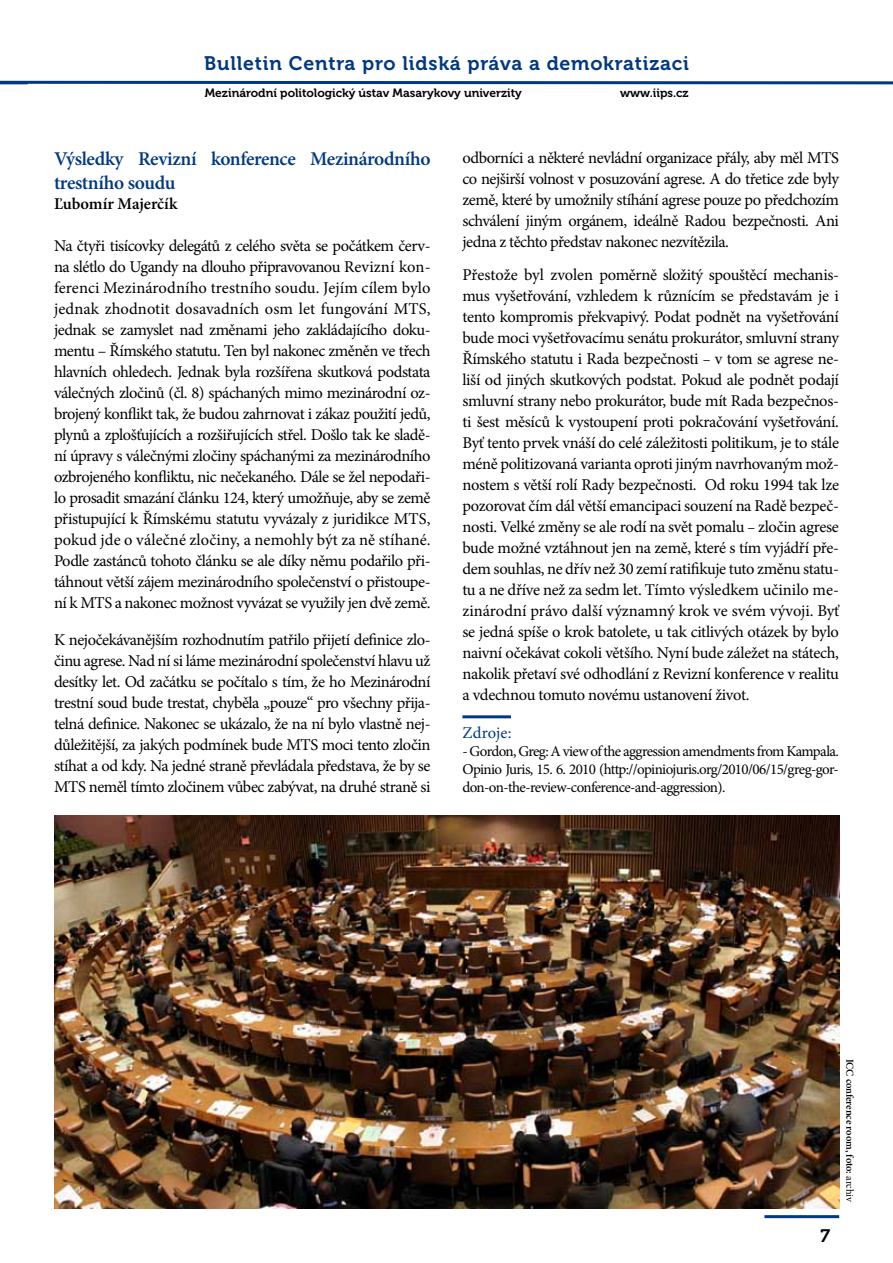
<style>
.page{position:relative;width:893px;height:1263px;background:#fff}
.page>*{position:absolute;margin:0;border:0;box-sizing:border-box;transform-origin:0 0}
.t1{font:600 19.5px/23.4px "Minion Pro";letter-spacing:-.02em;color:#003882}
.t2{font:19.5px "Museo 700";letter-spacing:.04em;color:#003882}
.t3{font:18px "Museo 700";color:#000}
.t4{font:16.5px/21px "Minion Pro";letter-spacing:-.03em;color:#000;text-align:justify}
.t5{font:600 16.5px "Minion Pro";letter-spacing:-.005em;color:#000}
.t6{font:16.5px "Minion Pro";letter-spacing:.01em;color:#003882}
.t7{font:15px/18px "Minion Pro";letter-spacing:-.04em;color:#000;text-align:justify}
.t8{font:12px "Museo 700";color:#000}
.t9{font:600 10.5px "Minion Pro";letter-spacing:-.015em;color:#000}
.s1{font-size:15px}
.s2{font-weight:400}
</style>
<div class="page">
<svg style="left:0;top:80px;width:893px;height:5px"></svg>
<hr style="left:764px;top:1215px;width:75px;height:3px;background:#003882">
<hr style="left:462px;top:715px;width:49px;height:3px;background:#003882">
<img style="left:54px;top:815px;width:785px;height:394px">
<p class="t2" style="left:204px;top:52px;width:486px">Bulletin Centra pro lidská práva a demokratizaci</p>
<p class="t8" style="left:205px;top:87px;width:318px">Mezinárodní politologický ústav Masarykovy univerzity</p>
<p class="t8" style="left:620px;top:87px;width:70px">www.iips.cz</p>
<p class="t1" style="left:54px;top:147px;width:378px">Výsledky Revizní konference Mezinárodního trestního soudu</p>
<p class="t5" style="left:54px;top:192px;width:125px">Ľubomír Majerčík</p>
<p class="t4" style="left:54px;top:235px;width:378px">Na čtyři tisícovky delegátů z celého světa se počátkem červ&shy;na slétlo do Ugandy na dlouho připravovanou Revizní kon&shy;ferenci Mezinárodního trestního soudu. Jejím cílem bylo jednak zhodnotit dosavadních osm let fungování MTS, jednak se zamyslet nad změnami jeho zakládajícího doku&shy;mentu – Římského statutu. Ten byl nakonec změněn ve třech hlavních ohledech. Jednak byla rozšířena skutková podstata válečných zločinů (čl. 8) spáchaných mimo mezinárodní oz&shy;brojený konflikt tak, že budou zahrnovat i zákaz použití jedů, plynů a zplošťujících a rozšiřujících střel. Došlo tak ke sladě&shy;ní úpravy s válečnými zločiny spáchanými za mezinárodního ozbrojeného konfliktu, nic nečekaného. Dále se žel nepodaři&shy;lo prosadit smazání článku 124, který umožňuje, aby se země přistupující k Římskému statutu vyvázaly z juridikce MTS, pokud jde o válečné zločiny, a nemohly být za ně stíhané.<br>Podle zastánců tohoto článku se ale díky němu podařilo při&shy;táhnout větší zájem mezinárodního společenství o přistoupe&shy;ní k MTS a nakonec možnost vyvázat se využily jen dvě země.</p>
<p class="t4" style="left:54px;top:630px;width:378px">K nejočekávanějším rozhodnutím patřilo přijetí definice zlo&shy;činu agrese. Nad ní si láme mezinárodní společenství hlavu už desítky let. Od začátku se počítalo s tím, že ho Mezinárodní trestní soud bude trestat, chyběla „pouze“ pro všechny přija&shy;telná definice. Nakonec se ukázalo, že na ní bylo vlastně nej&shy;důležitější, za jakých podmínek bude MTS moci tento zločin stíhat a od kdy. Na jedné straně převládala představa, že by se MTS neměl tímto zločinem vůbec zabývat, na druhé straně si</p>
<p class="t4" style="left:462px;top:148px;width:378px">odborníci a některé nevládní organizace přály, aby měl MTS co nejširší volnost v posuzování agrese. A do třetice zde byly země, které by umožnily stíhání agrese pouze po předchozím schválení jiným orgánem, ideálně Radou bezpečnosti. Ani jedna z těchto představ nakonec nezvítězila.</p>
<p class="t4" style="left:462px;top:265px;width:378px">Přestože byl zvolen poměrně složitý spouštěcí mechanis&shy;mus vyšetřování, vzhledem k různícím se představám je i tento kompromis překvapivý. Podat podnět na vyšetřování bude moci vyšetřovacímu senátu prokurátor, smluvní strany Římského statutu i Rada bezpečnosti <span class="s1">–</span> v tom se agrese ne&shy;liší od jiných skutkových podstat. Pokud ale podnět podají smluvní strany nebo prokurátor, bude mít Rada bezpečnos&shy;ti šest měsíců k vystoupení proti pokračování vyšetřování.<br>Byť tento prvek vnáší do celé záležitosti politikum, je to stále méně politizovaná varianta oproti jiným navrhovaným mož&shy;nostem s větší rolí Rady bezpečnosti. Od roku 1994 tak lze pozorovat čím dál větší emancipaci souzení na Radě bezpeč&shy;nosti. Velké změny se ale rodí na svět pomalu <span class="s1">–</span> zločin agrese bude možné vztáhnout jen na země, které s tím vyjádří pře&shy;dem souhlas, ne dřív než 30 zemí ratifikuje tuto změnu statu&shy;tu a ne dříve než za sedm let. Tímto výsledkem učinilo me&shy;zinárodní právo další významný krok ve svém vývoji. Byť se jedná spíše o krok batolete, u tak citlivých otázek by bylo naivní očekávat cokoli většího. Nyní bude záležet na státech, nakolik přetaví své odhodlání z Revizní konference v realitu a vdechnou tomuto novému ustanovení život.</p>
<p class="t6" style="left:462px;top:722px;width:51px">Zdroje:</p>
<p class="t7" style="left:462px;top:742px;width:378px">- Gordon, Greg: A view of the aggression amendments from Kampala.<br>Opinio Juris, 15. 6. 2010 (http://opiniojuris.org/2010/06/15/greg-gor&shy;don-on-the-review-conference-and-aggression).</p>
<p class="t3" style="left:821px;top:1226px;width:11px">7</p>
<p class="t9" style="left:857px;top:1059px;width:145px;rotate:90deg">ICC conference room, foto: <span class="s2">archiv</span></p>
</div>
